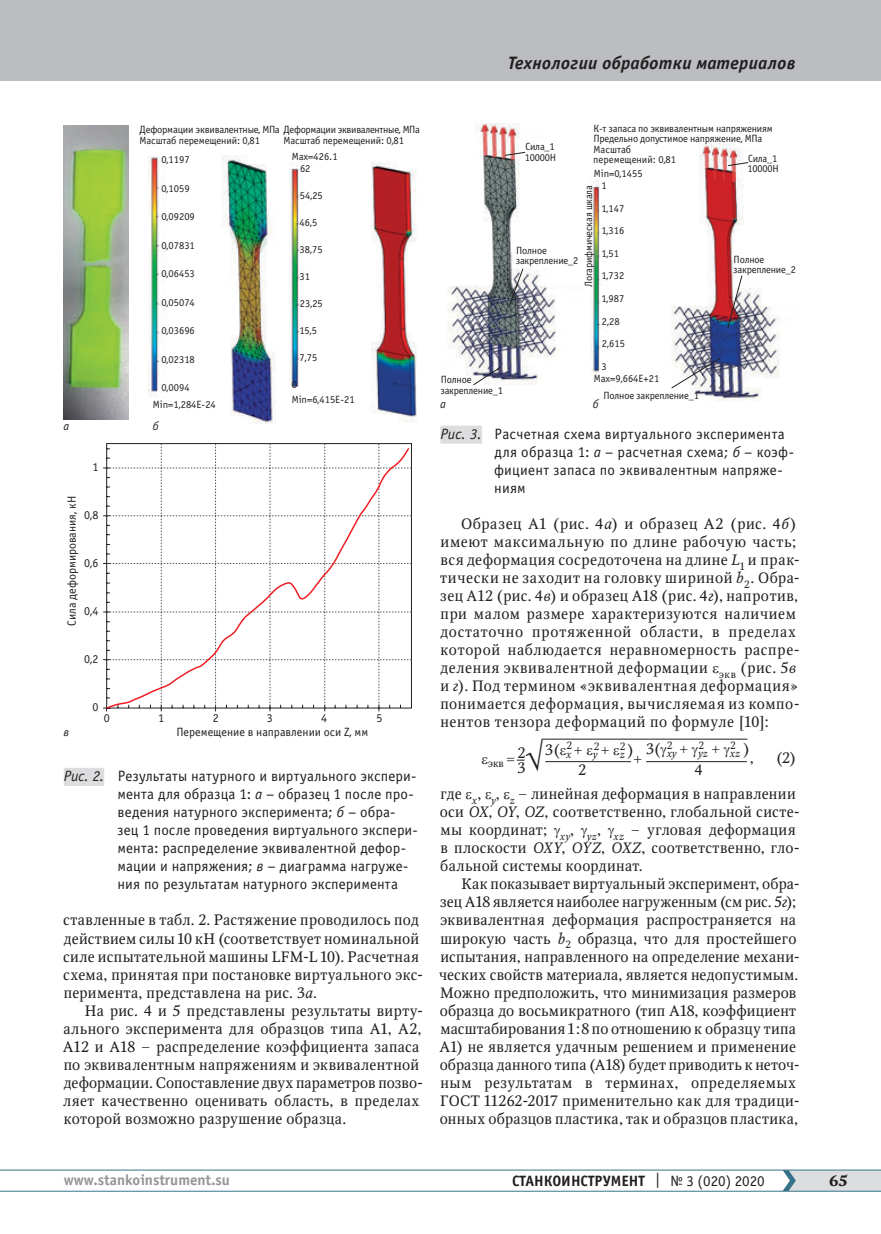
<style>
.page{position:relative;width:881px;height:1234px;background:#fff}
.page>*{position:absolute;margin:0;border:0;box-sizing:border-box;transform-origin:0 0}
.t1{font:italic 700 18px "Officina Sans C";letter-spacing:.015em;color:#231f20}
.t2{font:15px/18px "Octava";letter-spacing:.025em;color:#231f20}
.t3{font:15px/18px "Octava";letter-spacing:.045em;color:#231f20}
.t4{font:15px/18px "Officina Sans C";letter-spacing:.01em;color:#231f20}
.t5{font:700 15px "Officina Sans C";color:#231f20}
.t6{font:700 15px "Officina Sans C";color:#939598}
.t7{font:700 15px "Octava";color:#231f20}
.t8{font:italic 15px "Octava";color:#231f20}
.t9{font:12px "Officina Sans C";color:#231f20}
.t10{font:italic 12px "Officina Sans C";color:#231f20}
.t11{font:10.5px/10.5px "Officina Sans C";letter-spacing:-.02em;color:#231f20}
.t12{font:10.5px/22.5px "Officina Sans C";color:#231f20}
.t13{font:italic 10.5px/8.2px "Octava";color:#231f20}
.t14{font:10.5px "Octava";color:#231f20}
.s1{font-style:italic}
.s2{font-style:normal}
.s3{font-weight:400}
</style>
<div class="page">
<hr style="left:0;top:1190px;width:880px;height:1px;background:#36738a">
<hr style="left:0;top:1169px;width:880px;height:1px;background:#36738a">
<svg style="left:782px;top:1169px;width:98px;height:21px;background:#cdd4d8"></svg>
<div style="left:0;top:0;width:880px;height:81px;background:#bcbdc0"></div>
<hr style="left:545px;top:761px;width:85px;height:1px;background:#231f20">
<hr style="left:541px;top:738px;width:206px;height:1px;background:#231f20">
<hr style="left:646px;top:761px;width:100px;height:1px;background:#231f20">
<img style="left:64px;top:125px;width:64px;height:294px">
<img style="left:149px;top:155px;width:127px;height:268px">
<img style="left:289px;top:161px;width:127px;height:260px">
<svg style="left:105px;top:447px;width:305px;height:262px"></svg>
<div style="left:64px;top:767px;width:40px;height:18px;background:#dcdddf"></div>
<img style="left:447px;top:124px;width:109px;height:261px">
<img style="left:590px;top:144px;width:190px;height:257px">
<div style="left:440px;top:425px;width:42px;height:18px;background:#dcdddf"></div>
<svg style="left:727px;top:162px;width:21px;height:4px"></svg>
<svg style="left:504px;top:151px;width:21px;height:5px"></svg>
<svg style="left:726px;top:275px;width:16px;height:53px"></svg>
<svg style="left:507px;top:268px;width:16px;height:40px"></svg>
<svg style="left:472px;top:366px;width:29px;height:19px"></svg>
<svg style="left:670px;top:357px;width:51px;height:32px"></svg>
<svg style="left:516px;top:738px;width:26px;height:23px"></svg>
<p class="t1" style="left:507px;top:53px;width:289px">Технологии обработки материалов</p>
<p class="t10" style="left:63px;top:419px;width:7px">а</p>
<p class="t9" style="left:92px;top:460px;width:7px">1</p>
<p class="t11" style="left:283px;top:135px;width:122px">Масштаб перемещений: 0,81</p>
<p class="t11" style="left:593px;top:123px;width:181px">К-т запаса по эквивалентным напряжениям<br>Предельно допустимое напряжение, МПа<br>Масштаб<br>перемещений: 0,81</p>
<p class="t11" style="left:139px;top:125px;width:282px">Деформации эквивалентные, МПа Деформации эквивалентные, МПа<br>Масштаб перемещений: 0,81</p>
<p class="t11" style="left:161px;top:154px;width:30px">0,1197</p>
<p class="t11" style="left:161px;top:183px;width:30px">0,1059</p>
<p class="t11" style="left:161px;top:211px;width:35px">0,09209</p>
<p class="t11" style="left:161px;top:240px;width:35px">0,07831</p>
<p class="t11" style="left:161px;top:268px;width:35px">0,06453</p>
<p class="t11" style="left:161px;top:297px;width:35px">0,05074</p>
<p class="t11" style="left:161px;top:325px;width:35px">0,03696</p>
<p class="t11" style="left:161px;top:354px;width:35px">0,02318</p>
<p class="t12" style="left:153px;top:379px;width:64px;line-height:16.5px;text-indent:8px">0,0094<br>Min=1,284E-24</p>
<p class="t11" style="left:524px;top:141px;width:33px">Сила_1<br>10000Н</p>
<p class="t11" style="left:300px;top:150px;width:39px;line-height:12px;text-indent:-8px">Max=426.1<br>62</p>
<p class="t11" style="left:300px;top:190px;width:24px">54,25</p>
<p class="t11" style="left:299px;top:217px;width:19px">46,5</p>
<p class="t11" style="left:299px;top:244px;width:24px">38,75</p>
<p class="t11" style="left:299px;top:271px;width:12px">31</p>
<p class="t11" style="left:300px;top:298px;width:24px">23,25</p>
<p class="t11" style="left:299px;top:325px;width:19px">15,5</p>
<p class="t11" style="left:299px;top:352px;width:19px">7,75</p>
<p class="t12" style="left:291px;top:377px;width:64px;line-height:15px">0<br>Min=6,415E-21</p>
<p class="t11" style="left:747px;top:153px;width:33px">Сила_1<br>10000Н</p>
<p class="t11" style="left:601px;top:168px;width:43px;line-height:12px;text-indent:-8px">Min=0,1455<br>1</p>
<p class="t12" style="left:601px;top:197px;width:25px">1,147<br>1,316<br>1,51<br>1,732<br>1,987<br>2,28<br>2,615<br>3</p>
<p class="t12" style="left:593px;top:367px;width:67px">Max=9,664E+21</p>
<p class="t11" style="left:583px;top:287px;width:104px;rotate:-90deg">Логарифмическая шкала</p>
<p class="t11" style="left:515px;top:245px;width:64px">Полное закрепление_2</p>
<p class="t11" style="left:733px;top:254px;width:64px">Полное закрепление_2</p>
<p class="t11" style="left:440px;top:374px;width:64px">Полное закрепление_1</p>
<p class="t11" style="left:603px;top:390px;width:97px">Полное закрепление_1</p>
<p class="t10" style="left:592px;top:397px;width:7px">б</p>
<p class="t10" style="left:440px;top:397px;width:7px">а</p>
<p class="t10" style="left:153px;top:419px;width:7px">б</p>
<p class="t4" style="left:494px;top:425px;width:301px;text-indent:-54px"><span class="s1">Рис. 3.</span> Расчетная схема виртуального эксперимента для образца 1: <span class="s1">а</span> – расчетная схема; <span class="s1">б</span> – коэф&shy;фициент запаса по эквивалентным напряже&shy;ниям</p>
<p class="t9" style="left:65px;top:625px;width:131px;rotate:-90deg">Сила деформирования, кН</p>
<p class="t9" style="left:84px;top:508px;width:16px">0,8</p>
<p class="t9" style="left:84px;top:556px;width:16px">0,6</p>
<p class="t9" style="left:84px;top:604px;width:16px">0,4</p>
<p class="t9" style="left:84px;top:652px;width:16px">0,2</p>
<p class="t9" style="left:92px;top:700px;width:7px">0</p>
<p class="t10" style="left:63px;top:725px;width:7px">в</p>
<p class="t9" style="left:104px;top:711px;width:7px">0</p>
<p class="t9" style="left:158px;top:711px;width:7px">1</p>
<p class="t9" style="left:213px;top:711px;width:7px">2</p>
<p class="t9" style="left:266px;top:711px;width:7px">3</p>
<p class="t9" style="left:321px;top:711px;width:7px">4</p>
<p class="t9" style="left:376px;top:711px;width:7px">5</p>
<p class="t9" style="left:176px;top:724px;width:193px">Перемещение в направлении оси Z, мм</p>
<p class="t4" style="left:117px;top:767px;width:302px;text-indent:-54px"><span class="s1">Рис. 2.</span> Результаты натурного и виртуального экспери&shy;мента для образца 1: <span class="s1">а</span> – образец 1 после про&shy;ведения натурного эксперимента; <span class="s1">б</span> – обра&shy;зец 1 после проведения виртуального экспери&shy;мента: распределение эквивалентной дефор&shy;мации и напряжения; <span class="s1">в</span> – диаграмма нагруже&shy;ния по результатам натурного эксперимента</p>
<p class="t2" style="left:63px;top:911px;width:361px">ставленные в табл. 2. Растяжение проводилось под действием силы 10 кН (соответствует номинальной силе испытательной машины LFM-L 10). Расчетная схема, принятая при постановке виртуального экс&shy;перимента, представлена на рис. 3<span class="s1">а</span>.</p>
<p class="t2" style="left:63px;top:1001px;width:362px;text-indent:22px">На рис. 4 и 5 представлены результаты вирту&shy;ального эксперимента для образцов типа А1, А2, А12 и А18 – распределение коэффициента запаса по эквивалентным напряжениям и эквивалентной деформации. Сопоставление двух параметров позво&shy;ляет качественно оценивать область, в пределах которой возможно разрушение образца.</p>
<p class="t3" style="left:440px;top:515px;width:361px;text-indent:21px">Образец А1 (рис. 4<span class="s1">а</span>) и образец А2 (рис. 4<span class="s1">б</span>) имеют максимальную по длине рабочую часть; вся деформация сосредоточена на длине <span class="s1">L</span><sub>1</sub> и прак&shy;тически не заходит на головку шириной <span class="s1">b</span><sub>2</sub>. Обра&shy;зец А12 (рис. 4<span class="s1">в</span>) и образец А18 (рис. 4<span class="s1">г</span>), напротив, при малом размере характеризуются наличием достаточно протяженной области, в пределах которой наблюдается неравномерность распре&shy;деления эквивалентной деформации <sub>экв</sub> (рис. 5<span class="s1">в </span>и <span class="s1">г</span>). Под термином «эквивалентная деформация» понимается деформация, вычисляемая из компо&shy;нентов тензора деформаций по формуле [10]:</p>
<p class="t14" style="left:488px;top:757px;width:39px">экв <sup>=</sup> <sup>2</sup></p>
<p class="t13" style="left:545px;top:741px;width:206px;text-indent:185px"><span class="s2">2<br></span><sup>3(</sup> x<sup>+</sup> y<sup>+</sup> z<sup>)</sup> <sup>3(</sup> xy <sup>+</sup> yz <sup>+</sup> xz<sup>)</sup></p>
<p class="t14" style="left:566px;top:739px;width:7px">2</p>
<p class="t14" style="left:666px;top:739px;width:7px">2</p>
<p class="t14" style="left:593px;top:739px;width:7px">2</p>
<p class="t14" style="left:619px;top:739px;width:7px">2</p>
<p class="t14" style="left:698px;top:739px;width:7px">2</p>
<p class="t8" style="left:633px;top:750px;width:11px">+</p>
<p class="t2" style="left:749px;top:749px;width:5px">,</p>
<p class="t2" style="left:775px;top:749px;width:21px">(2)</p>
<p class="t2" style="left:439px;top:785px;width:361px">где <sub>x</sub>, <sub>y</sub>, <sub>z</sub> – линейная деформация в направлении оси <span class="s1">ОХ</span>, <span class="s1">ОY</span>, <span class="s1">OZ</span>, соответственно, глобальной систе&shy;мы координат; <sub>xy</sub>, <sub>yz</sub>, <sub>xz</sub> – угловая деформация в плоскости <span class="s1">ОХY</span>, <span class="s1">ОYZ</span>, <span class="s1">OXZ</span>, соответственно, гло&shy;бальной системы координат.</p>
<p class="t2" style="left:439px;top:875px;width:362px;text-indent:22px">Как показывает виртуальный эксперимент, обра&shy;зец А18 является наиболее нагруженным (см рис. 5<span class="s1">г</span>); эквивалентная деформация распространяется на широкую часть <span class="s1">b</span><sub>2</sub> образца, что для простейшего испытания, направленного на определение механи&shy;ческих свойств материала, является недопустимым.<br>Можно предположить, что минимизация размеров образца до восьмикратного (тип А18, коэффициент масштабирования 1:8 по отношению к образцу типа А1) не является удачным решением и применение образца данного типа (А18) будет приводить к неточ&shy;ным результатам в терминах, определяемых ГОСТ 11262-2017 применительно как для традици&shy;онных образцов пластика, так и образцов пластика,</p>
<p class="t2" style="left:517px;top:758px;width:10px">3</p>
<p class="t2" style="left:578px;top:760px;width:10px">2</p>
<p class="t2" style="left:694px;top:760px;width:10px">4</p>
<p class="t6" style="left:64px;top:1171px;width:168px">www.stankoinstrument.su</p>
<p class="t5" style="left:512px;top:1171px;width:254px">СТАНКОИНСТРУМЕНТ <span class="s3">| № 3 (020) 2020</span></p>
<p class="t7" style="left:828px;top:1170px;width:20px">65</p>
</div>
